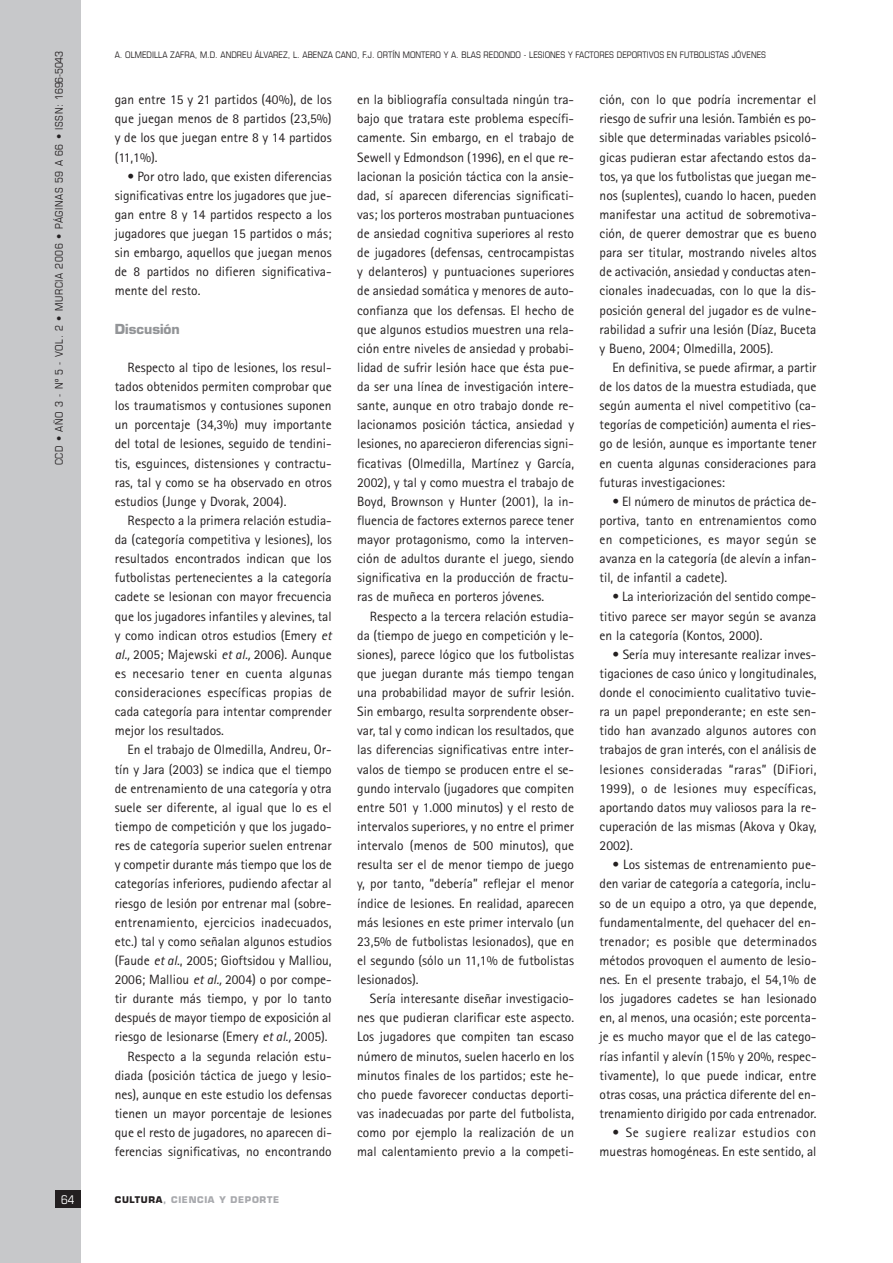
<style>
.page{position:relative;width:893px;height:1263px;background:#fff}
.page>*{position:absolute;margin:0;border:0;box-sizing:border-box;transform-origin:0 0}
.t1{font:13.5px/19.2px "Rotis Sans Serif";color:#231f20;text-align:justify}
.t2{font:700 13.5px "Eurostile";color:#939598}
.t3{font:condensed 12px "Eurostile";color:#fff}
.t4{font:condensed 10.5px "Eurostile";letter-spacing:.055em;color:#231f20}
.t5{font:condensed 9px "Eurostile";color:#231f20}
.t6{font:700 9px "Eurostile";letter-spacing:.07em;color:#a8a9ad}
.s1{font-style:italic}
.s2{color:#231f20}
</style>
<div class="page">
<div style="left:0;top:0;width:81px;height:1263px;background:#c7c8ca"></div>
<div style="left:55px;top:1191px;width:26px;height:17px;background:#231f20"></div>
<p class="t4" style="left:55px;top:465px;width:416px;rotate:-90deg">CCD • AÑO 3 - Nº 5 - VOL. 2 • MURCIA 2006 • PÁGINAS 59 A 66 • ISSN: 1696-5043</p>
<p class="t5" style="left:115px;top:51px;width:653px">A. OLMEDILLA ZAFRA, M.D. ANDREU ÁLVAREZ, L. ABENZA CANO, F.J. ORTÍN MONTERO Y A. BLAS REDONDO - LESIONES Y FACTORES DEPORTIVOS EN FUTBOLISTAS JÓVENES</p>
<p class="t1" style="left:115px;top:91px;width:218px">gan entre 15 y 21 partidos (40%), de los que juegan menos de 8 partidos (23,5%) y de los que juegan entre 8 y 14 partidos (11,1%).</p>
<p class="t1" style="left:115px;top:168px;width:218px;text-indent:13px">• Por otro lado, que existen diferencias significativas entre los jugadores que jue&shy;gan entre 8 y 14 partidos respecto a los jugadores que juegan 15 partidos o más; sin embargo, aquellos que juegan menos de 8 partidos no difieren significativa&shy;mente del resto.</p>
<p class="t2" style="left:115px;top:324px;width:67px">Discusión</p>
<p class="t1" style="left:115px;top:359px;width:218px;text-indent:13px">Respecto al tipo de lesiones, los resul&shy;tados obtenidos permiten comprobar que los traumatismos y contusiones suponen un porcentaje (34,3%) muy importante del total de lesiones, seguido de tendini&shy;tis, esguinces, distensiones y contractu&shy;ras, tal y como se ha observado en otros estudios (Junge y Dvorak, 2004).</p>
<p class="t1" style="left:115px;top:512px;width:218px;text-indent:13px">Respecto a la primera relación estudia&shy;da (categoría competitiva y lesiones), los resultados encontrados indican que los futbolistas pertenecientes a la categoría cadete se lesionan con mayor frecuencia que los jugadores infantiles y alevines, tal y como indican otros estudios (Emery <span class="s1">et al.,</span> 2005; Majewski <span class="s1">et al.,</span> 2006). Aunque es necesario tener en cuenta algunas consideraciones específicas propias de cada categoría para intentar comprender mejor los resultados.</p>
<p class="t1" style="left:128px;top:742px;width:206px">En el trabajo de Olmedilla, Andreu, Or-</p>
<p class="t1" style="left:115px;top:761px;width:218px">tín y Jara (2003) se indica que el tiempo</p>
<p class="t1" style="left:115px;top:780px;width:218px">de entrenamiento de una categoría y otra</p>
<p class="t1" style="left:115px;top:799px;width:218px">suele ser diferente, al igual que lo es el</p>
<p class="t1" style="left:115px;top:818px;width:218px">tiempo de competición y que los jugado-</p>
<p class="t1" style="left:115px;top:837px;width:218px">res de categoría superior suelen entrenar</p>
<p class="t1" style="left:115px;top:856px;width:218px">y competir durante más tiempo que los de</p>
<p class="t1" style="left:115px;top:875px;width:218px">categorías inferiores, pudiendo afectar al</p>
<p class="t1" style="left:115px;top:895px;width:218px">riesgo de lesión por entrenar mal (sobre-</p>
<p class="t1" style="left:115px;top:914px;width:218px">entrenamiento, ejercicios inadecuados,</p>
<p class="t1" style="left:115px;top:933px;width:218px">etc.) tal y como señalan algunos estudios</p>
<p class="t1" style="left:115px;top:952px;width:218px">(Faude <span class="s1">et al</span>., 2005; Gioftsidou y Malliou,</p>
<p class="t1" style="left:115px;top:971px;width:218px">2006; Malliou <span class="s1">et al.,</span> 2004) o por compe-</p>
<p class="t1" style="left:115px;top:990px;width:218px">tir durante más tiempo, y por lo tanto</p>
<p class="t1" style="left:115px;top:1009px;width:218px">después de mayor tiempo de exposición al</p>
<p class="t1" style="left:115px;top:1028px;width:214px">riesgo de lesionarse (Emery <span class="s1">et al.,</span> 2005).</p>
<p class="t1" style="left:128px;top:1048px;width:206px">Respecto a la segunda relación estu-</p>
<p class="t1" style="left:115px;top:1067px;width:218px">diada (posición táctica de juego y lesio-</p>
<p class="t1" style="left:115px;top:1086px;width:218px">nes), aunque en este estudio los defensas</p>
<p class="t1" style="left:115px;top:1105px;width:218px">tienen un mayor porcentaje de lesiones</p>
<p class="t1" style="left:115px;top:1124px;width:219px">que el resto de jugadores, no aparecen di-</p>
<p class="t1" style="left:115px;top:1143px;width:218px">ferencias significativas, no encontrando</p>
<p class="t1" style="left:357px;top:91px;width:219px">en la bibliografía consultada ningún tra&shy;bajo que tratara este problema específi&shy;camente. Sin embargo, en el trabajo de Sewell y Edmondson (1996), en el que re&shy;lacionan la posición táctica con la ansie&shy;dad, sí aparecen diferencias significati&shy;vas; los porteros mostraban puntuaciones de ansiedad cognitiva superiores al resto de jugadores (defensas, centrocampistas y delanteros) y puntuaciones superiores de ansiedad somática y menores de auto&shy;confianza que los defensas. El hecho de que algunos estudios muestren una rela&shy;ción entre niveles de ansiedad y probabi&shy;lidad de sufrir lesión hace que ésta pue&shy;da ser una línea de investigación intere&shy;sante, aunque en otro trabajo donde re&shy;lacionamos posición táctica, ansiedad y lesiones, no aparecieron diferencias signi&shy;ficativas (Olmedilla, Martínez y García, 2002), y tal y como muestra el trabajo de Boyd, Brownson y Hunter (2001), la in&shy;fluencia de factores externos parece tener mayor protagonismo, como la interven&shy;ción de adultos durante el juego, siendo significativa en la producción de fractu&shy;ras de muñeca en porteros jóvenes.</p>
<p class="t1" style="left:357px;top:608px;width:218px;text-indent:13px">Respecto a la tercera relación estudia&shy;da (tiempo de juego en competición y le&shy;siones), parece lógico que los futbolistas que juegan durante más tiempo tengan una probabilidad mayor de sufrir lesión.<br>Sin embargo, resulta sorprendente obser&shy;var, tal y como indican los resultados, que las diferencias significativas entre inter&shy;valos de tiempo se producen entre el se&shy;gundo intervalo (jugadores que compiten entre 501 y 1.000 minutos) y el resto de intervalos superiores, y no entre el primer intervalo (menos de 500 minutos), que resulta ser el de menor tiempo de juego y, por tanto, “debería” reflejar el menor índice de lesiones. En realidad, aparecen más lesiones en este primer intervalo (un 23,5% de futbolistas lesionados), que en el segundo (sólo un 11,1% de futbolistas lesionados).</p>
<p class="t1" style="left:357px;top:990px;width:218px;text-indent:13px">Sería interesante diseñar investigacio&shy;nes que pudieran clarificar este aspecto.<br>Los jugadores que compiten tan escaso número de minutos, suelen hacerlo en los minutos finales de los partidos; este he&shy;cho puede favorecer conductas deporti&shy;vas inadecuadas por parte del futbolista, como por ejemplo la realización de un mal calentamiento previo a la competi-</p>
<p class="t1" style="left:600px;top:91px;width:218px">ción, con lo que podría incrementar el riesgo de sufrir una lesión. También es po&shy;sible que determinadas variables psicoló&shy;gicas pudieran estar afectando estos da&shy;tos, ya que los futbolistas que juegan me&shy;nos (suplentes), cuando lo hacen, pueden manifestar una actitud de sobremotiva&shy;ción, de querer demostrar que es bueno para ser titular, mostrando niveles altos de activación, ansiedad y conductas aten&shy;cionales inadecuadas, con lo que la dis&shy;posición general del jugador es de vulne&shy;rabilidad a sufrir una lesión (Díaz, Buceta y Bueno, 2004; Olmedilla, 2005).</p>
<p class="t1" style="left:600px;top:359px;width:218px;text-indent:13px">En definitiva, se puede afirmar, a partir de los datos de la muestra estudiada, que según aumenta el nivel competitivo (ca&shy;tegorías de competición) aumenta el ries&shy;go de lesión, aunque es importante tener en cuenta algunas consideraciones para futuras investigaciones:</p>
<p class="t1" style="left:600px;top:493px;width:219px;text-indent:13px">• El número de minutos de práctica de&shy;portiva, tanto en entrenamientos como en competiciones, es mayor según se avanza en la categoría (de alevín a infan&shy;til, de infantil a cadete).</p>
<p class="t1" style="left:600px;top:589px;width:218px;text-indent:13px">• La interiorización del sentido compe&shy;titivo parece ser mayor según se avanza en la categoría (Kontos, 2000).</p>
<p class="t1" style="left:600px;top:646px;width:218px;text-indent:13px">• Sería muy interesante realizar inves&shy;tigaciones de caso único y longitudinales, donde el conocimiento cualitativo tuvie&shy;ra un papel preponderante; en este sen&shy;tido han avanzado algunos autores con trabajos de gran interés, con el análisis de lesiones consideradas “raras” (DiFiori, 1999), o de lesiones muy específicas, aportando datos muy valiosos para la re&shy;cuperación de las mismas (Akova y Okay, 2002).</p>
<p class="t1" style="left:600px;top:856px;width:219px;text-indent:13px">• Los sistemas de entrenamiento pue&shy;den variar de categoría a categoría, inclu&shy;so de un equipo a otro, ya que depende, fundamentalmente, del quehacer del en&shy;trenador; es posible que determinados métodos provoquen el aumento de lesio&shy;nes. En el presente trabajo, el 54,1% de los jugadores cadetes se han lesionado en, al menos, una ocasión; este porcenta&shy;je es mucho mayor que el de las catego&shy;rías infantil y alevín (15% y 20%, respec&shy;tivamente), lo que puede indicar, entre otras cosas, una práctica diferente del en&shy;trenamiento dirigido por cada entrenador.</p>
<p class="t1" style="left:600px;top:1124px;width:218px;text-align:right">• Se sugiere realizar estudios con muestras homogéneas. En este sentido, al</p>
<p class="t3" style="left:61px;top:1195px;width:15px">64</p>
<p class="t6" style="left:115px;top:1196px;width:166px"><span class="s2">CULTURA</span>, CIENCIA Y DEPORTE</p>
</div>
